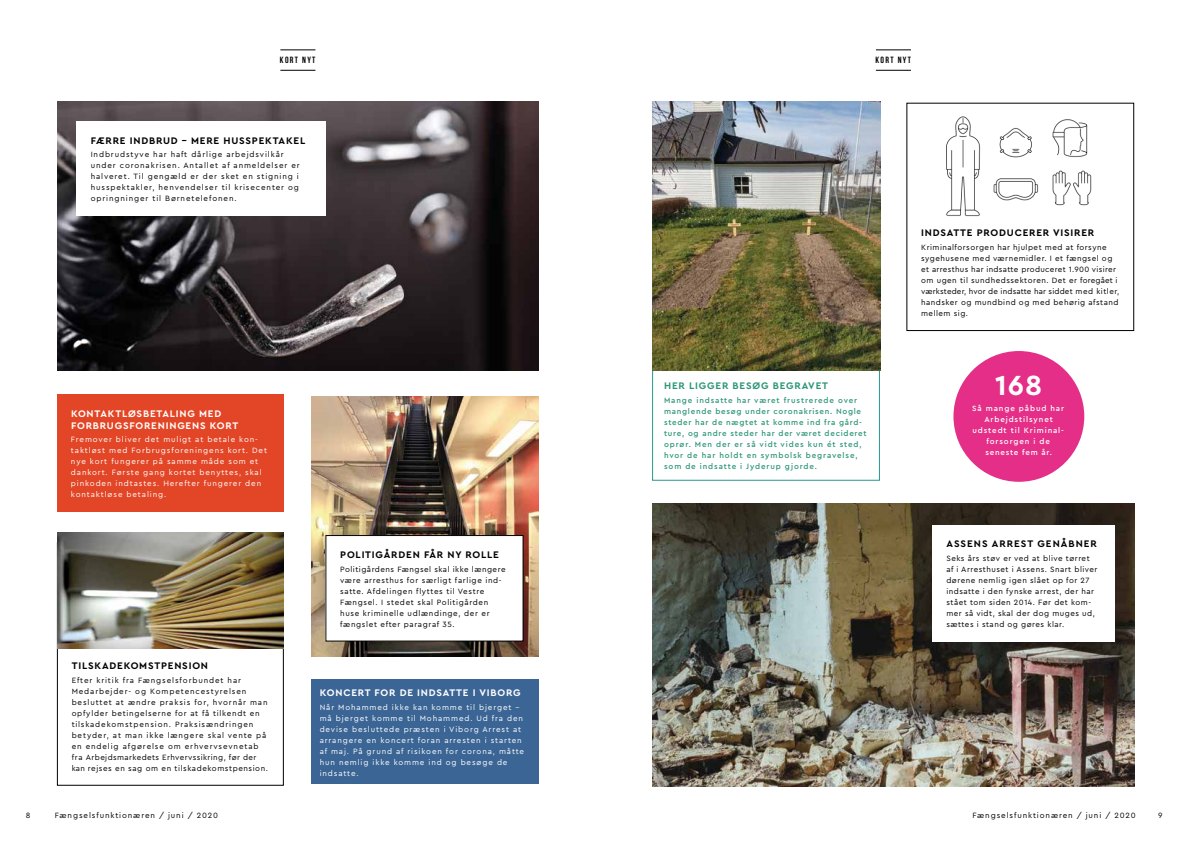
<style>
.page{position:relative;width:1191px;height:842px;background:#fff}
.page>*{position:absolute;margin:0;border:0;box-sizing:border-box;transform-origin:0 0}
.t1{font:700 29px "Cera PRO";color:#fff}
.t2{font:700 10px "Cera PRO";letter-spacing:.08em;color:#000}
.t3{font:700 10px/12px "Cera PRO";letter-spacing:.08em;color:#fff}
.t4{font:700 10px "Cera PRO";letter-spacing:.08em;color:#2c9677}
.t5{font:700 10px "Cera PRO";letter-spacing:.1em;color:#000}
.t6{font:700 9px "Bebas Neue";letter-spacing:.15em;color:#000}
.t7{font:8px/11px "Cera PRO";letter-spacing:.11em;color:#000}
.t8{font:8px/11px "Cera PRO";letter-spacing:.06em;color:#000}
.t9{font:8px/11px "Cera PRO";letter-spacing:.11em;color:#fff}
.t10{font:500 8px/11px "Cera PRO";letter-spacing:.09em;color:#2c9677}
.t11{font:8px/11px "Cera PRO";letter-spacing:.08em;color:#000}
.t12{font:500 8px/11px "Cera PRO";letter-spacing:.11em;color:#fff;text-align:center}
</style>
<div class="page">
<img style="left:311px;top:396px;width:228px;height:260px">
<div style="left:326px;top:535px;width:197px;height:106px;background:#fff"></div>
<div style="left:326px;top:535px;width:197px;height:106px;border:1px solid #000"></div>
<img style="left:57px;top:101px;width:481px;height:270px">
<hr style="left:876px;top:70px;width:35px;height:1px;background:#000">
<hr style="left:280px;top:70px;width:35px;height:1px;background:#000">
<hr style="left:876px;top:50px;width:35px;height:1px;background:#000">
<hr style="left:280px;top:50px;width:35px;height:1px;background:#000">
<img style="left:946px;top:116px;width:146px;height:101px">
<img style="left:652px;top:503px;width:482px;height:283px">
<div style="left:932px;top:525px;width:182px;height:116px;background:#fff"></div>
<div style="left:77px;top:121px;width:249px;height:95px;background:#fff"></div>
<div style="left:953px;top:351px;width:131px;height:131px;background:#e42e87;border-radius:50%"></div>
<img style="left:57px;top:532px;width:226px;height:117px">
<div style="left:311px;top:679px;width:227px;height:105px;background:#3b6595"></div>
<div style="left:57px;top:394px;width:226px;height:118px;background:#e24626"></div>
<img style="left:652px;top:101px;width:228px;height:270px">
<p class="t6" style="left:280px;top:55px;width:37px">KORT NYT</p>
<p class="t6" style="left:875px;top:55px;width:37px">KORT NYT</p>
<p class="t2" style="left:91px;top:134px;width:216px">FÆRRE INDBRUD – MERE HUSSPEKTAKEL</p>
<p class="t7" style="left:91px;top:149px;width:210px">Indbrudstyve har haft dårlige arbejdsvilkår under coronakrisen. Antallet af anmeldelser er halveret. Til gengæld er der sket en stigning i husspektakler, henvendelser til krisecenter og opringninger til Børnetelefonen.</p>
<p class="t3" style="left:71px;top:407px;width:169px">KONTAKTLØSBETALING MED<br>FORBRUGSFORENINGENS KORT</p>
<p class="t9" style="left:71px;top:434px;width:198px">Fremover bliver det muligt at betale kon&shy;taktløst med Forbrugsforeningens kort. Det nye kort fungerer på samme måde som et dankort. Første gang kortet benyttes, skal pinkoden indtastes. Herefter fungerer den kontaktløse betaling.</p>
<p class="t2" style="left:72px;top:659px;width:138px">TILSKADEKOMSTPENSION</p>
<p class="t7" style="left:72px;top:674px;width:198px">Efter kritik fra Fængselsforbundet har Medarbejder- og Kompetencestyrelsen besluttet at ændre praksis for, hvornår man opfylder betingelserne for at få tilkendt en tilskadekomstpension. Praksisændringen betyder, at man ikke længere skal vente på en endelig afgørelse om erhvervsevnetab fra Arbejdsmarkedets Erhvervssikring, før der kan rejses en sag om en tilskadekomstpension.</p>
<p class="t11" style="left:26px;top:809px;width:6px">8</p>
<p class="t7" style="left:55px;top:809px;width:165px">Fængselsfunktionæren / juni / 2020</p>
<p class="t2" style="left:340px;top:548px;width:160px">POLITIGÅRDEN FÅR NY ROLLE</p>
<p class="t11" style="left:340px;top:563px;width:167px">Politigårdens Fængsel skal ikke længere være arresthus for særligt farlige ind&shy;satte. Afdelingen flyttes til Vestre Fængsel. I stedet skal Politigården huse kriminelle udlændinge, der er fængslet efter paragraf 35.</p>
<p class="t3" style="left:320px;top:686px;width:202px">KONCERT FOR DE INDSATTE I VIBORG</p>
<p class="t9" style="left:320px;top:701px;width:206px">Når Mohammed ikke kan komme til bjerget – må bjerget komme til Mohammed. Ud fra den devise besluttede præsten i Viborg Arrest at arrangere en koncert foran arresten i starten af maj. På grund af risikoen for corona, måtte hun nemlig ikke komme ind og besøge de indsatte.</p>
<p class="t4" style="left:664px;top:379px;width:165px">HER LIGGER BESØG BEGRAVET</p>
<p class="t10" style="left:664px;top:394px;width:204px">Mange indsatte har været frustrerede over manglende besøg under coronakrisen. Nogle steder har de nægtet at komme ind fra gård&shy;ture, og andre steder har der været decideret oprør. Men der er så vidt vides kun ét sted, hvor de har holdt en symbolsk begravelse, som de indsatte i Jyderup gjorde.</p>
<p class="t2" style="left:921px;top:226px;width:174px">INDSATTE PRODUCERER VISIRER</p>
<p class="t8" style="left:921px;top:242px;width:200px">Kriminalforsorgen har hjulpet med at forsyne sygehusene med værnemidler. I et fængsel og et arresthus har indsatte produceret 1.900 visirer om ugen til sundhedssektoren. Det er foregået i værksteder, hvor de indsatte har siddet med kitler, handsker og mundbind og med behørig afstand mellem sig.</p>
<h1 class="t1" style="left:995px;top:366px;width:49px">168</h1>
<p class="t12" style="left:972px;top:402px;width:93px">Så mange påbud har<br>Arbejdstilsynet udstedt til Kriminal&shy;forsorgen i de seneste fem år.</p>
<p class="t5" style="left:946px;top:537px;width:152px">ASSENS ARREST GENÅBNER</p>
<p class="t8" style="left:946px;top:552px;width:152px">Seks års støv er ved at blive tørret af i Arresthuset i Assens. Snart bliver dørene nemlig igen slået op for 27 indsatte i den fynske arrest, der har stået tom siden 2014. Før det kom&shy;mer så vidt, skal der dog muges ud, sættes i stand og gøres klar.</p>
<p class="t7" style="left:972px;top:809px;width:165px">Fængselsfunktionæren / juni / 2020</p>
<p class="t11" style="left:1158px;top:809px;width:6px">9</p>
</div>
